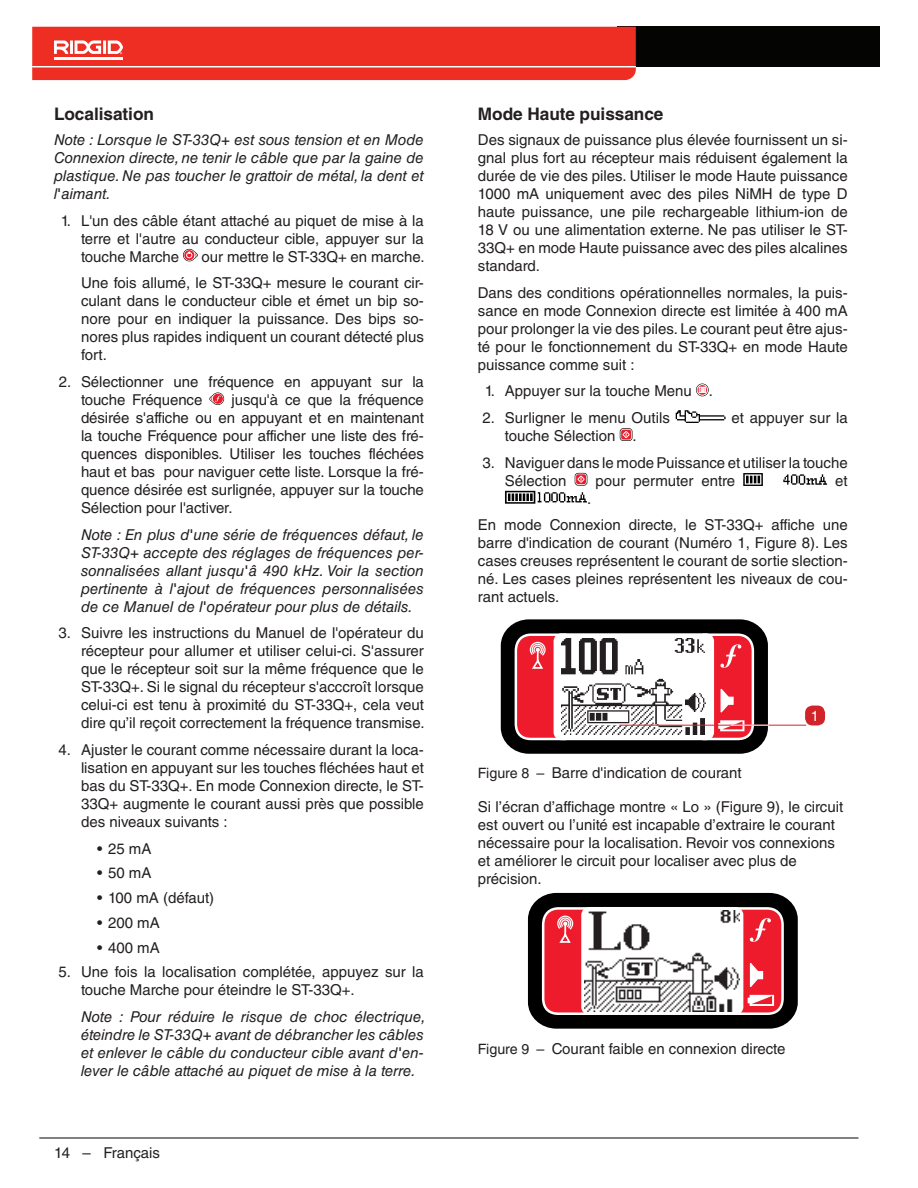
<style>
.page{position:relative;width:918px;height:1188px;background:#fff}
.page>*{position:absolute;margin:0;border:0;box-sizing:border-box;transform-origin:0 0}
.Head_3___h3{font:700 17.25px "Helvetica LT Std";letter-spacing:-.005em;color:#231f20}
.Basic_Normal___bn{font:15px/18px "Helvetica LT Std";color:#231f20;text-align:justify}
.Numbered_List____n2{font:italic 15px/18px "Helvetica LT Std";color:#231f20;text-align:justify}
.DNT___Table_BN_Left{font:15px/18px "Helvetica LT Std";color:#231f20}
.Numbered_List____n2-2{font:15px/18px "Helvetica LT Std";color:#231f20;text-align:justify}
.Basic_Normal___bn-2{font:italic 15px/18px "Helvetica LT Std";color:#231f20;text-align:justify}
.t1{font:14.4px "Helvetica LT Std";color:#fff}
.s1{font-size:14.25px}
</style>
<div class="page">
<div style="left:617px;top:27px;width:263px;height:40px;background:#040503"></div>
<hr style="left:39px;top:1137px;width:819px;height:2px;background:#231f20">
<div style="left:32px;top:27px;width:604px;height:53px;background:#ee2e22"></div>
<hr style="left:54px;top:57px;width:69px;height:3px;background:#fff">
<svg style="left:183px;top:249px;width:15px;height:13px"></svg>
<svg style="left:209px;top:392px;width:16px;height:13px"></svg>
<div style="left:696px;top:384px;width:13px;height:12px;border:2px solid #000;border-radius:50%"></div>
<svg style="left:697px;top:385px;width:11px;height:10px"></svg>
<div style="left:697px;top:384px;width:11px;height:12px;border:1px solid #fff;border-radius:50%"></div>
<svg style="left:699px;top:387px;width:7px;height:6px"></svg>
<svg style="left:676px;top:410px;width:50px;height:13px"></svg>
<div style="left:620px;top:428px;width:12px;height:13px;border:3px solid #000;border-radius:2px"></div>
<div style="left:620px;top:429px;width:12px;height:11px;border:2px solid #fff;border-radius:2px"></div>
<svg style="left:621px;top:430px;width:10px;height:10px"></svg>
<svg style="left:622px;top:430px;width:8px;height:9px"></svg>
<div style="left:575px;top:473px;width:12px;height:13px;border:3px solid #000;border-radius:2px"></div>
<div style="left:575px;top:474px;width:12px;height:11px;border:2px solid #fff;border-radius:2px"></div>
<svg style="left:576px;top:474px;width:10px;height:10px"></svg>
<svg style="left:577px;top:475px;width:8px;height:9px"></svg>
<svg style="left:743px;top:473px;width:84px;height:13px"></svg>
<svg style="left:505px;top:491px;width:82px;height:13px"></svg>
<div style="left:501px;top:619px;width:267px;height:135px;background:#000;border-radius:27px"></div>
<svg style="left:514px;top:633px;width:53px;height:108px;background:#e33b49"></svg>
<div style="left:554px;top:633px;width:160px;height:107px;background:#fff;border-radius:8px"></div>
<svg style="left:701px;top:633px;width:54px;height:108px"></svg>
<img style="left:561px;top:638px;width:144px;height:96px">
<img style="left:586px;top:709px;width:45px;height:15px">
<img style="left:685px;top:694px;width:20px;height:18px">
<div style="left:805px;top:706px;width:20px;height:19px;background:#d1232a;border-radius:8px"></div>
<hr style="left:620px;top:725px;width:186px;height:1px;background:#d1232a">
<hr style="left:731px;top:725px;width:38px;height:1px;background:#fff">
<div style="left:528px;top:893px;width:270px;height:136px;background:#000;border-radius:27px"></div>
<svg style="left:541px;top:907px;width:45px;height:108px;background:#e43947"></svg>
<div style="left:581px;top:907px;width:162px;height:108px;background:#fff;border-radius:8px"></div>
<svg style="left:730px;top:907px;width:54px;height:108px;background:#ec5d68"></svg>
<img style="left:585px;top:910px;width:154px;height:101px">
<p class="Head_3___h3" style="left:54px;top:104px;width:102px">Localisation</p>
<p class="Basic_Normal___bn-2" style="left:54px;top:131px;width:371px">Note : Lorsque le ST-33Q+ est sous tension et en Mode Connexion directe, ne tenir le câble que par la gaine de plastique. Ne pas toucher le grattoir de métal, la dent et l'aimant.</p>
<p class="Basic_Normal___bn" style="left:81px;top:211px;width:344px;text-indent:-20px">1. L'un des câble étant attaché au piquet de mise à la terre et l'autre au conducteur cible, appuyer sur la touche Marche</p>
<p class="Basic_Normal___bn" style="left:202px;top:247px;width:225px">our mettre le ST-33Q+ en marche.</p>
<p class="Numbered_List____n2-2" style="left:81px;top:274px;width:344px">Une fois allumé, le ST-33Q+ mesure le courant cir&shy;culant dans le conducteur cible et émet un bip so&shy;nore pour en indiquer la puissance. Des bips so&shy;nores plus rapides indiquent un courant détecté plus fort.</p>
<p class="Basic_Normal___bn" style="left:81px;top:373px;width:344px;text-indent:-22px">2. Sélectionner une fréquence en appuyant sur la touche Fréquence</p>
<p class="Basic_Normal___bn" style="left:81px;top:391px;width:344px;text-indent:150px">jusqu'à ce que la fréquence désirée s'affiche ou en appuyant et en maintenant la touche Fréquence pour afficher une liste des fré&shy;quences disponibles. Utiliser les touches fléchées haut et bas pour naviguer cette liste. Lorsque la fré&shy;quence désirée est surlignée, appuyer sur la touche Sélection pour l'activer.</p>
<p class="Numbered_List____n2" style="left:81px;top:525px;width:344px">Note : En plus d'une série de fréquences défaut, le ST-33Q+ accepte des réglages de fréquences per&shy;sonnalisées allant jusqu'â 490 kHz. Voir la section pertinente à l'ajout de fréquences personnalisées de ce Manuel de l'opérateur pour plus de détails.</p>
<p class="Basic_Normal___bn" style="left:81px;top:624px;width:345px;text-indent:-22px">3. Suivre les instructions du Manuel de l'opérateur du récepteur pour allumer et utiliser celui-ci. S'assurer que le récepteur soit sur la même fréquence que le ST-33Q+. Si le signal du récepteur s'acccroît lorsque celui-ci est tenu à proximité du ST-33Q+, cela veut dire qu’il reçoit correctement la fréquence transmise.</p>
<p class="Basic_Normal___bn" style="left:81px;top:741px;width:344px;text-indent:-22px">4. Ajuster le courant comme nécessaire durant la loca&shy;lisation en appuyant sur les touches fléchées haut et bas du ST-33Q+. En mode Connexion directe, le ST-33Q+ augmente le courant aussi près que possible des niveaux suivants :</p>
<p class="Basic_Normal___bn" style="left:97px;top:839px;width:56px">• 25 mA</p>
<p class="Basic_Normal___bn" style="left:97px;top:864px;width:56px">• 50 mA</p>
<p class="Basic_Normal___bn" style="left:97px;top:889px;width:119px">• 100 mA (défaut)</p>
<p class="Basic_Normal___bn" style="left:97px;top:914px;width:64px">• 200 mA</p>
<p class="Basic_Normal___bn" style="left:97px;top:938px;width:64px">• 400 mA</p>
<p class="Basic_Normal___bn" style="left:81px;top:963px;width:344px;text-indent:-22px">5. Une fois la localisation complétée, appuyez sur la touche Marche pour éteindre le ST-33Q+.</p>
<p class="Numbered_List____n2" style="left:81px;top:1008px;width:346px;text-align:left">Note : Pour réduire le risque de choc électrique, éteindre le ST-33Q+ avant de débrancher les câbles et enlever le câble du conducteur cible avant d'en&shy;lever le câble attaché au piquet de mise à la terre.</p>
<p class="Basic_Normal___bn" style="left:54px;top:1144px;width:108px">14 – Français</p>
<p class="Head_3___h3" style="left:478px;top:104px;width:187px">Mode Haute puissance</p>
<p class="Basic_Normal___bn" style="left:478px;top:131px;width:371px">Des signaux de puissance plus élevée fournissent un si&shy;gnal plus fort au récepteur mais réduisent également la durée de vie des piles. Utiliser le mode Haute puissance 1000 mA uniquement avec des piles NiMH de type D haute puissance, une pile rechargeable lithium-ion de 18 V ou une alimentation externe. Ne pas utiliser le ST-33Q+ en mode Haute puissance avec des piles alcalines standard.</p>
<p class="Basic_Normal___bn" style="left:478px;top:283px;width:371px">Dans des conditions opérationnelles normales, la puis&shy;sance en mode Connexion directe est limitée à 400 mA pour prolonger la vie des piles. Le courant peut être ajus&shy;té pour le fonctionnement du ST-33Q+ en mode Haute puissance comme suit :</p>
<p class="Basic_Normal___bn" style="left:485px;top:382px;width:230px">1. Appuyer sur la touche Menu .</p>
<p class="Basic_Normal___bn" style="left:482px;top:409px;width:189px">2. Surligner le menu Outils</p>
<p class="Basic_Normal___bn" style="left:732px;top:409px;width:118px">et appuyer sur la</p>
<p class="Basic_Normal___bn" style="left:505px;top:427px;width:133px">touche Sélection .</p>
<p class="Basic_Normal___bn" style="left:505px;top:453px;width:344px;text-indent:-22px">3. Naviguer dans le mode Puissance et utiliser la touche<br>Sélection</p>
<p class="Basic_Normal___bn" style="left:595px;top:471px;width:141px">pour permuter entre</p>
<p class="Basic_Normal___bn" style="left:835px;top:471px;width:14px">et</p>
<p class="Basic_Normal___bn" style="left:587px;top:489px;width:6px">.</p>
<p class="Basic_Normal___bn" style="left:478px;top:516px;width:371px">En mode Connexion directe, le ST-33Q+ affiche une barre d'indication de courant (Numéro 1, Figure 8). Les cases creuses représentent le courant de sortie slection&shy;né. Les cases pleines représentent les niveaux de cou&shy;rant actuels.</p>
<p class="t1" style="left:811px;top:707px;width:10px">1</p>
<p class="Basic_Normal___bn" style="left:478px;top:763px;width:265px"><span class="s1">Figure 8 –</span> Barre d'indication de courant</p>
<p class="DNT___Table_BN_Left" style="left:478px;top:798px;width:367px">Si l’écran d’affichage montre « Lo » (Figure 9), le circuit est ouvert ou l’unité est incapable d’extraire le courant nécessaire pour la localisation. Revoir vos connexions et améliorer le circuit pour localiser avec plus de précision.</p>
<p class="Basic_Normal___bn" style="left:478px;top:1040px;width:309px"><span class="s1">Figure 9 –</span> Courant faible en connexion directe</p>
</div>
